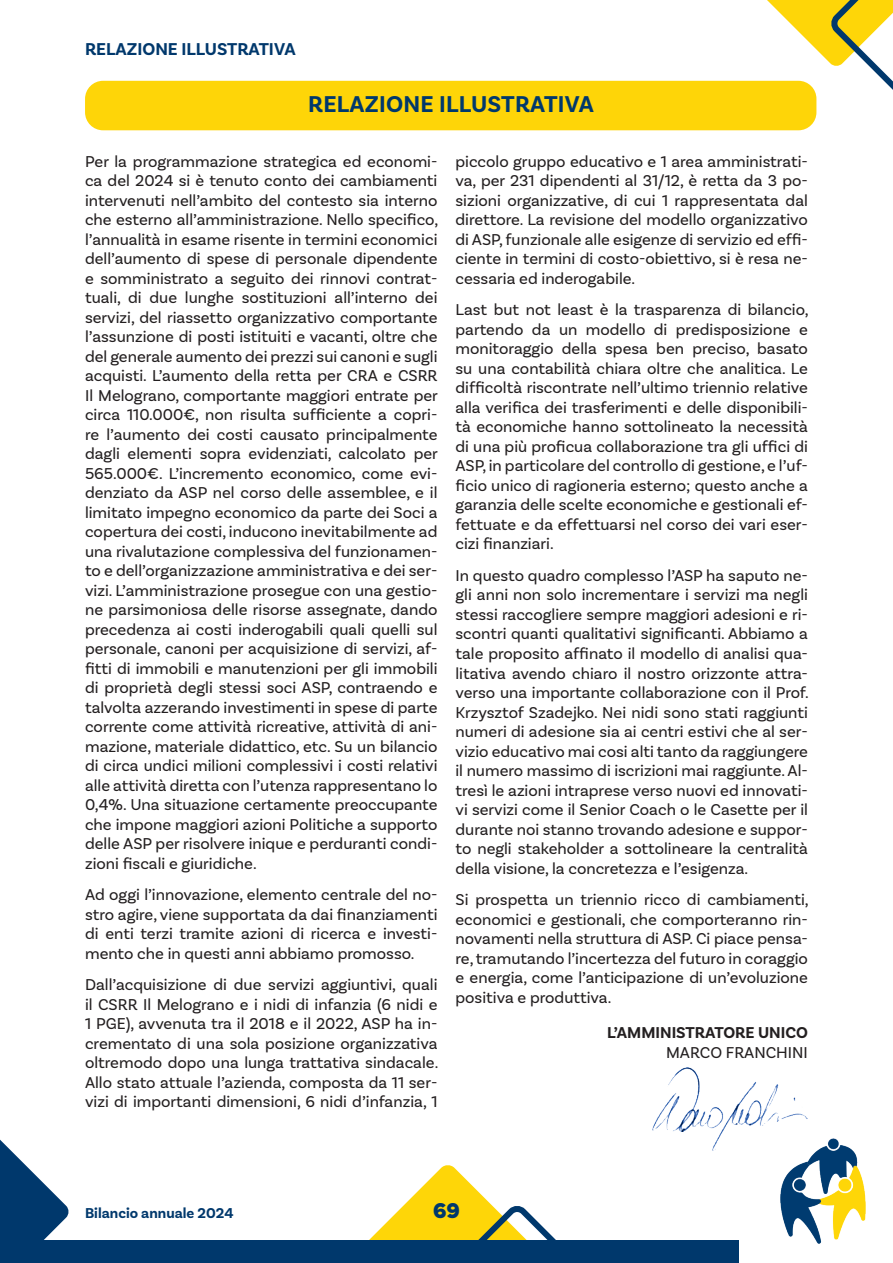
<style>
.page{position:relative;width:893px;height:1263px;background:#fff}
.page>*{position:absolute;margin:0;border:0;box-sizing:border-box;transform-origin:0 0}
.t1{font:700 24px "Basic Sans";letter-spacing:.01em;color:#00386c}
.t2{font:900 22.5px "Basic Sans";color:#00386c}
.t3{font:700 18px "Basic Sans";color:#00386c}
.t4{font:16.5px/19.5px "Basic Sans";color:#231f20;text-align:justify}
.t5{font:700 16.5px "Basic Sans";color:#231f20}
.t6{font:700 15px "Basic Sans";color:#00386c}
</style>
<div class="page">
<svg style="left:293px;top:1165px;width:385px;height:76px"></svg>
<svg style="left:0;top:1139px;width:69px;height:102px"></svg>
<svg style="left:684px;top:0;width:209px;height:131px"></svg>
<img style="left:780px;top:1138px;width:86px;height:106px">
<div style="left:0;top:1241px;width:738px;height:22px;background:#00386c"></div>
<div style="left:85px;top:81px;width:731px;height:49px;background:#fed508;border-radius:18px"></div>
<img style="left:652px;top:1067px;width:156px;height:83px">
<p class="t3" style="left:85px;top:38px;width:212px">RELAZIONE ILLUSTRATIVA</p>
<h1 class="t1" style="left:308px;top:89px;width:287px">RELAZIONE ILLUSTRATIVA</h1>
<p class="t4" style="left:85px;top:151px;width:355px">Per la programmazione strategica ed economi&shy;ca del 2024 si è tenuto conto dei cambiamenti intervenuti nell’ambito del contesto sia interno che esterno all’amministrazione. Nello specifico, l’annualità in esame risente in termini economici dell’aumento di spese di personale dipendente e somministrato a seguito dei rinnovi contrat&shy;tuali, di due lunghe sostituzioni all’interno dei servizi, del riassetto organizzativo comportante l’assunzione di posti istituiti e vacanti, oltre che del generale aumento dei prezzi sui canoni e sugli acquisti. L’aumento della retta per CRA e CSRR Il Melograno, comportante maggiori entrate per circa 110.000€, non risulta sufficiente a copri&shy;re l’aumento dei costi causato principalmente dagli elementi sopra evidenziati, calcolato per 565.000€. L’incremento economico, come evi&shy;denziato da ASP nel corso delle assemblee, e il limitato impegno economico da parte dei Soci a copertura dei costi, inducono inevitabilmente ad una rivalutazione complessiva del funzionamen&shy;to e dell’organizzazione amministrativa e dei ser&shy;vizi. L’amministrazione prosegue con una gestio&shy;ne parsimoniosa delle risorse assegnate, dando precedenza ai costi inderogabili quali quelli sul personale, canoni per acquisizione di servizi, af&shy;fitti di immobili e manutenzioni per gli immobili di proprietà degli stessi soci ASP, contraendo e talvolta azzerando investimenti in spese di parte corrente come attività ricreative, attività di ani&shy;mazione, materiale didattico, etc. Su un bilancio di circa undici milioni complessivi i costi relativi alle attività diretta con l’utenza rappresentano lo 0,4%. Una situazione certamente preoccupante che impone maggiori azioni Politiche a supporto delle ASP per risolvere inique e perduranti condi&shy;zioni fiscali e giuridiche.</p>
<p class="t4" style="left:85px;top:885px;width:354px">Ad oggi l’innovazione, elemento centrale del no&shy;stro agire, viene supportata da dai finanziamenti di enti terzi tramite azioni di ricerca e investi&shy;mento che in questi anni abbiamo promosso.</p>
<p class="t4" style="left:85px;top:975px;width:355px">Dall’acquisizione di due servizi aggiuntivi, quali il CSRR Il Melograno e i nidi di infanzia (6 nidi e 1 PGE), avvenuta tra il 2018 e il 2022, ASP ha in&shy;crementato di una sola posizione organizzativa oltremodo dopo una lunga trattativa sindacale.<br>Allo stato attuale l’azienda, composta da 11 ser&shy;vizi di importanti dimensioni, 6 nidi d’infanzia, 1</p>
<p class="t4" style="left:455px;top:151px;width:354px">piccolo gruppo educativo e 1 area amministrati&shy;va, per 231 dipendenti al 31/12, è retta da 3 po&shy;sizioni organizzative, di cui 1 rappresentata dal direttore. La revisione del modello organizzativo di ASP, funzionale alle esigenze di servizio ed effi&shy;ciente in termini di costo-obiettivo, si è resa ne&shy;cessaria ed inderogabile.</p>
<p class="t4" style="left:455px;top:300px;width:355px">Last but not least è la trasparenza di bilancio, partendo da un modello di predisposizione e monitoraggio della spesa ben preciso, basato su una contabilità chiara oltre che analitica. Le difficoltà riscontrate nell’ultimo triennio relative alla verifica dei trasferimenti e delle disponibili&shy;tà economiche hanno sottolineato la necessità di una più proficua collaborazione tra gli uffici di ASP, in particolare del controllo di gestione, e l’uf&shy;ficio unico di ragioneria esterno; questo anche a garanzia delle scelte economiche e gestionali ef&shy;fettuate e da effettuarsi nel corso dei vari eser&shy;cizi finanziari.</p>
<p class="t4" style="left:455px;top:566px;width:355px">In questo quadro complesso l’ASP ha saputo ne&shy;gli anni non solo incrementare i servizi ma negli stessi raccogliere sempre maggiori adesioni e ri&shy;scontri quanti qualitativi significanti. Abbiamo a tale proposito affinato il modello di analisi qua&shy;litativa avendo chiaro il nostro orizzonte attra&shy;verso una importante collaborazione con il Prof.<br>Krzysztof Szadejko. Nei nidi sono stati raggiunti numeri di adesione sia ai centri estivi che al ser&shy;vizio educativo mai cosi alti tanto da raggiungere il numero massimo di iscrizioni mai raggiunte. Al&shy;tresì le azioni intraprese verso nuovi ed innovati&shy;vi servizi come il Senior Coach o le Casette per il durante noi stanno trovando adesione e suppor&shy;to negli stakeholder a sottolineare la centralità della visione, la concretezza e l’esigenza.</p>
<p class="t4" style="left:455px;top:890px;width:355px">Si prospetta un triennio ricco di cambiamenti, economici e gestionali, che comporteranno rin&shy;novamenti nella struttura di ASP. Ci piace pensa&shy;re, tramutando l’incertezza del futuro in coraggio e energia, come l’anticipazione di un’evoluzione positiva e produttiva.</p>
<p class="t5" style="left:607px;top:1023px;width:202px">L’AMMINISTRATORE UNICO</p>
<p class="t4" style="left:666px;top:1042px;width:143px">MARCO FRANCHINI</p>
<p class="t6" style="left:85px;top:1204px;width:150px">Bilancio annuale 2024</p>
<h2 class="t2" style="left:433px;top:1197px;width:28px">69</h2>
</div>
